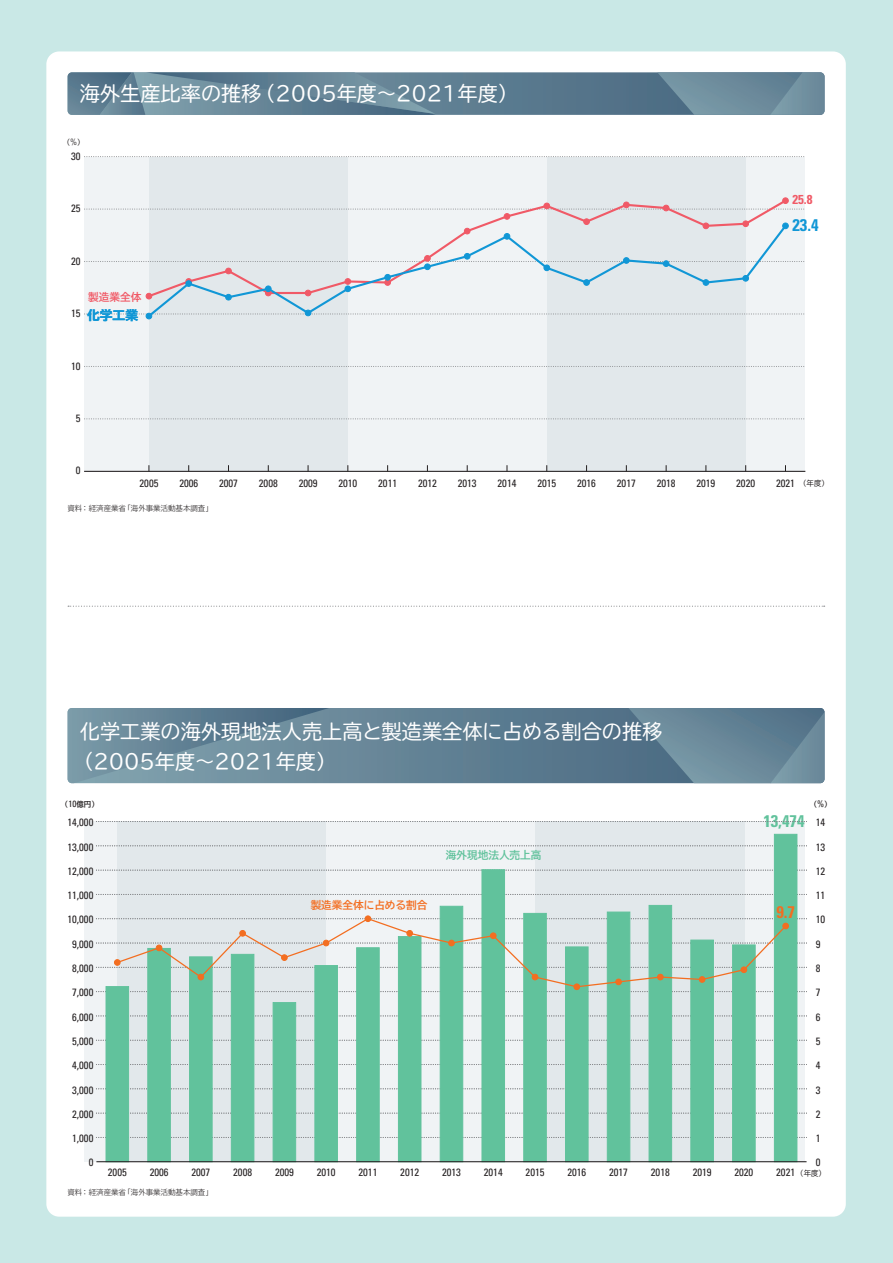
<style>
.page{position:relative;width:893px;height:1263px;background:#fff}
.page>*{position:absolute;margin:0;border:0;box-sizing:border-box;transform-origin:0 0}
.t1{font:20.25px/29.7px "TBUDR Go Std";color:#fff}
.t2{font:700 condensed 16.8px "Univers";color:#61c29c}
.t3{font:700 condensed 16.8px "Univers";color:#1197d6}
.t4{font:700 condensed 16.8px "Univers";color:#f36e21}
.t5{font:700 condensed 12.9px "Univers";color:#f05a67}
.t6{font:700 expanded 12.75px "TBUD Go Std";color:#1197d6}
.t7{font:condensed 10.65px "Univers";color:#231f20}
.t8{font:700 10.65px "TBUD Go Std";color:#f36e21}
.t9{font:700 10.65px "TBUD Go Std";color:#61c29c}
.t10{font:700 10.65px "TBUD Go Std";color:#f05a67}
.t11{font:300 7.5px "TBUD Go Std Super";color:#231f20}
.t12{font:7.5px "TBUD Go Std";color:#231f20}
.t13{font:700 7.5px "TBUD Go Std";color:#231f20}
.s1{font-family:"Univers";font-weight:300;font-stretch:condensed;font-size:9.15px}
.s2{font-family:"Univers";font-weight:400;font-stretch:condensed;font-size:9.15px}
</style>
<div class="page">
<div style="left:0;top:0;width:892px;height:1263px;background:#c9e8e6"></div>
<div style="left:46px;top:51px;width:800px;height:1166px;background:#fff;border-radius:13px"></div>
<div style="left:85px;top:157px;width:720px;height:314px;background:#f0f3f5"></div>
<div style="left:149px;top:157px;width:199px;height:314px;background:#e2e8eb"></div>
<div style="left:547px;top:157px;width:199px;height:314px;background:#e2e8eb"></div>
<div style="left:85px;top:821px;width:720px;height:341px;background:#f0f3f5"></div>
<div style="left:117px;top:821px;width:209px;height:341px;background:#e2e8eb"></div>
<div style="left:535px;top:821px;width:209px;height:341px;background:#e2e8eb"></div>
<hr style="left:84px;top:471px;width:721px;height:1px;background:#231f20">
<svg style="left:86px;top:419px;width:718px;height:1px"></svg>
<svg style="left:86px;top:366px;width:719px;height:1px"></svg>
<svg style="left:86px;top:156px;width:719px;height:1px"></svg>
<div style="left:68px;top:72px;width:756px;height:43px;background:#58778c;border-radius:4px"></div>
<svg style="left:657px;top:72px;width:167px;height:43px"></svg>
<svg style="left:68px;top:72px;width:368px;height:43px"></svg>
<svg style="left:68px;top:708px;width:756px;height:75px;background:#5d7d91"></svg>
<svg style="left:68px;top:708px;width:261px;height:75px;background:#6d8d9d"></svg>
<svg style="left:628px;top:708px;width:196px;height:75px;background:#648395"></svg>
<svg style="left:86px;top:198px;width:719px;height:121px"></svg>
<svg style="left:96px;top:1137px;width:709px;height:1px"></svg>
<svg style="left:96px;top:1113px;width:709px;height:1px"></svg>
<svg style="left:96px;top:1088px;width:709px;height:1px"></svg>
<svg style="left:96px;top:1064px;width:709px;height:1px"></svg>
<svg style="left:96px;top:1040px;width:709px;height:1px"></svg>
<svg style="left:96px;top:1015px;width:709px;height:1px"></svg>
<svg style="left:96px;top:894px;width:709px;height:1px"></svg>
<svg style="left:96px;top:870px;width:709px;height:1px"></svg>
<svg style="left:96px;top:845px;width:709px;height:1px"></svg>
<svg style="left:96px;top:821px;width:709px;height:1px"></svg>
<div style="left:106px;top:986px;width:23px;height:176px;background:#61c29c"></div>
<div style="left:147px;top:948px;width:24px;height:214px;background:#61c29c;border:1px solid #61c29c"></div>
<div style="left:189px;top:956px;width:23px;height:206px;background:#61c29c"></div>
<div style="left:231px;top:954px;width:23px;height:208px;background:#61c29c"></div>
<div style="left:273px;top:1002px;width:23px;height:160px;background:#61c29c"></div>
<div style="left:314px;top:965px;width:24px;height:197px;background:#61c29c;border:1px solid #61c29c"></div>
<div style="left:356px;top:947px;width:24px;height:215px;background:#61c29c;border:1px solid #61c29c"></div>
<div style="left:398px;top:936px;width:23px;height:226px;background:#61c29c"></div>
<div style="left:440px;top:906px;width:23px;height:256px;background:#61c29c"></div>
<div style="left:482px;top:869px;width:23px;height:293px;background:#61c29c"></div>
<div style="left:523px;top:913px;width:24px;height:249px;background:#61c29c;border:1px solid #61c29c"></div>
<div style="left:565px;top:946px;width:23px;height:216px;background:#61c29c"></div>
<div style="left:607px;top:912px;width:23px;height:250px;background:#61c29c"></div>
<div style="left:649px;top:905px;width:23px;height:257px;background:#61c29c"></div>
<div style="left:690px;top:940px;width:24px;height:222px;background:#61c29c;border:1px solid #61c29c"></div>
<div style="left:732px;top:944px;width:23px;height:218px;background:#61c29c"></div>
<div style="left:774px;top:834px;width:23px;height:328px;background:#61c29c"></div>
<svg style="left:96px;top:916px;width:709px;height:76px"></svg>
<hr style="left:96px;top:1161px;width:710px;height:1px;background:#231f20">
<svg style="left:68px;top:606px;width:757px;height:1px"></svg>
<h1 class="t1" style="left:80px;top:79px;width:440px">海外生産比率の推移（2005年度～2021年度）</h1>
<p class="t12" style="left:63px;top:136px;width:23px">（<span class="s1">%</span>）</p>
<p class="t7" style="left:71px;top:149px;width:11px">30</p>
<p class="t7" style="left:71px;top:202px;width:11px">25</p>
<p class="t7" style="left:71px;top:254px;width:11px">20</p>
<p class="t10" style="left:88px;top:288px;width:55px">製造業全体</p>
<p class="t6" style="left:87px;top:308px;width:53px">化学工業</p>
<p class="t7" style="left:71px;top:307px;width:11px">15</p>
<p class="t7" style="left:71px;top:359px;width:11px">10</p>
<p class="t7" style="left:76px;top:411px;width:6px">5</p>
<p class="t7" style="left:76px;top:464px;width:6px">0</p>
<p class="t5" style="left:792px;top:191px;width:22px">25.8</p>
<h2 class="t3" style="left:792px;top:215px;width:28px">23.4</h2>
<p class="t7" style="left:140px;top:476px;width:20px">2005</p>
<p class="t7" style="left:179px;top:476px;width:20px">2006</p>
<p class="t7" style="left:219px;top:476px;width:20px">2007</p>
<p class="t7" style="left:259px;top:476px;width:20px">2008</p>
<p class="t7" style="left:299px;top:476px;width:20px">2009</p>
<p class="t7" style="left:338px;top:476px;width:20px">2010</p>
<p class="t7" style="left:378px;top:476px;width:20px">2011</p>
<p class="t7" style="left:418px;top:476px;width:20px">2012</p>
<p class="t7" style="left:458px;top:476px;width:20px">2013</p>
<p class="t7" style="left:498px;top:476px;width:20px">2014</p>
<p class="t7" style="left:537px;top:476px;width:20px">2015</p>
<p class="t7" style="left:577px;top:476px;width:20px">2016</p>
<p class="t7" style="left:617px;top:476px;width:20px">2017</p>
<p class="t7" style="left:657px;top:476px;width:20px">2018</p>
<p class="t7" style="left:696px;top:476px;width:20px">2019</p>
<p class="t7" style="left:736px;top:476px;width:20px">2020</p>
<p class="t7" style="left:776px;top:476px;width:20px">2021</p>
<p class="t11" style="left:68px;top:502px;width:147px">資料：経済産業省「海外事業活動基本調査」</p>
<p class="t12" style="left:799px;top:477px;width:31px">（年度）</p>
<h1 class="t1" style="left:73px;top:716px;width:591px;text-indent:6px">化学工業の海外現地法人売上高と製造業全体に占める割合の推移（2005年度～2021年度）</h1>
<p class="t13" style="left:61px;top:797px;width:39px">（<span class="s2">10</span>億円）</p>
<p class="t13" style="left:810px;top:797px;width:23px">（<span class="s2">%</span>）</p>
<p class="t7" style="left:67px;top:816px;width:27px">14,000</p>
<h2 class="t2" style="left:763px;top:810px;width:43px">13,474</h2>
<p class="t7" style="left:816px;top:816px;width:11px">14</p>
<p class="t7" style="left:67px;top:840px;width:27px">13,000</p>
<p class="t9" style="left:446px;top:847px;width:97px">海外現地法人売上高</p>
<p class="t7" style="left:816px;top:840px;width:11px">13</p>
<p class="t7" style="left:67px;top:864px;width:27px">12,000</p>
<p class="t7" style="left:816px;top:864px;width:11px">12</p>
<p class="t7" style="left:67px;top:889px;width:27px">11,000</p>
<p class="t7" style="left:67px;top:913px;width:27px">10,000</p>
<p class="t8" style="left:311px;top:896px;width:118px">製造業全体に占める割合</p>
<h2 class="t4" style="left:776px;top:902px;width:20px">9.7</h2>
<p class="t7" style="left:816px;top:888px;width:11px">11</p>
<p class="t7" style="left:816px;top:913px;width:11px">10</p>
<p class="t7" style="left:72px;top:937px;width:23px">9,000</p>
<p class="t7" style="left:816px;top:937px;width:6px">9</p>
<p class="t7" style="left:72px;top:961px;width:23px">8,000</p>
<p class="t7" style="left:816px;top:961px;width:6px">8</p>
<p class="t7" style="left:72px;top:986px;width:23px">7,000</p>
<p class="t7" style="left:816px;top:986px;width:6px">7</p>
<p class="t7" style="left:72px;top:1010px;width:23px">6,000</p>
<p class="t7" style="left:816px;top:1010px;width:6px">6</p>
<p class="t7" style="left:72px;top:1034px;width:23px">5,000</p>
<p class="t7" style="left:816px;top:1034px;width:6px">5</p>
<p class="t7" style="left:72px;top:1059px;width:23px">4,000</p>
<p class="t7" style="left:816px;top:1059px;width:6px">4</p>
<p class="t7" style="left:72px;top:1083px;width:23px">3,000</p>
<p class="t7" style="left:816px;top:1083px;width:6px">3</p>
<p class="t7" style="left:72px;top:1107px;width:23px">2,000</p>
<p class="t7" style="left:816px;top:1107px;width:6px">2</p>
<p class="t7" style="left:72px;top:1132px;width:23px">1,000</p>
<p class="t7" style="left:816px;top:1131px;width:6px">1</p>
<p class="t7" style="left:89px;top:1155px;width:6px">0</p>
<p class="t7" style="left:816px;top:1155px;width:6px">0</p>
<p class="t7" style="left:108px;top:1166px;width:20px">2005</p>
<p class="t7" style="left:150px;top:1166px;width:20px">2006</p>
<p class="t7" style="left:191px;top:1166px;width:20px">2007</p>
<p class="t7" style="left:233px;top:1166px;width:20px">2008</p>
<p class="t7" style="left:275px;top:1166px;width:20px">2009</p>
<p class="t7" style="left:317px;top:1166px;width:20px">2010</p>
<p class="t7" style="left:359px;top:1166px;width:20px">2011</p>
<p class="t7" style="left:400px;top:1166px;width:20px">2012</p>
<p class="t7" style="left:442px;top:1166px;width:20px">2013</p>
<p class="t7" style="left:484px;top:1166px;width:20px">2014</p>
<p class="t7" style="left:526px;top:1166px;width:20px">2015</p>
<p class="t7" style="left:567px;top:1166px;width:20px">2016</p>
<p class="t7" style="left:609px;top:1166px;width:20px">2017</p>
<p class="t7" style="left:651px;top:1166px;width:20px">2018</p>
<p class="t7" style="left:693px;top:1166px;width:20px">2019</p>
<p class="t7" style="left:734px;top:1166px;width:20px">2020</p>
<p class="t7" style="left:776px;top:1166px;width:20px">2021</p>
<p class="t12" style="left:796px;top:1167px;width:31px">（年度）</p>
<p class="t11" style="left:68px;top:1186px;width:147px">資料：経済産業省「海外事業活動基本調査」</p>
</div>
